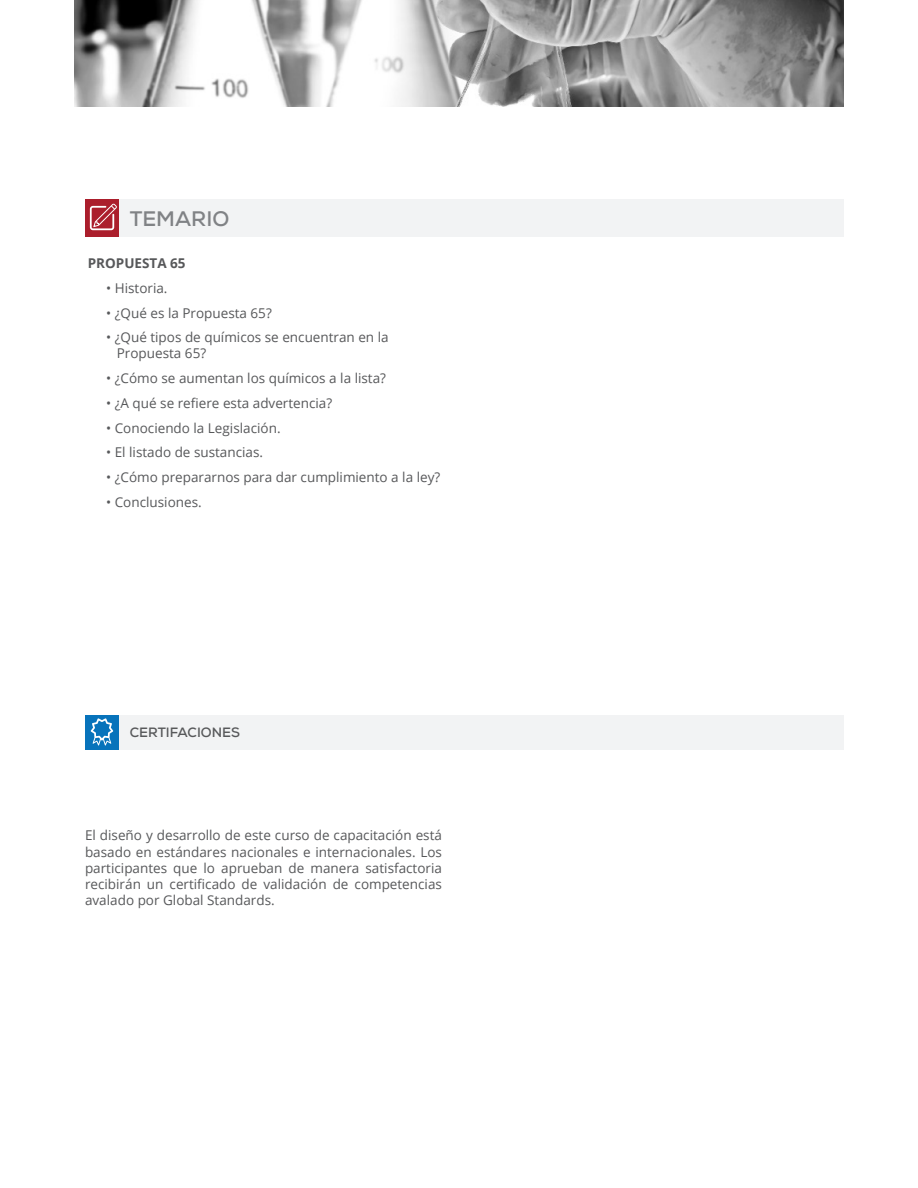
<style>
.page{position:relative;width:918px;height:1188px;background:#fff}
.page>*{position:absolute;margin:0;border:0;box-sizing:border-box;transform-origin:0 0}
.t1{font:700 21px "Nexa";color:#808285}
.Textos{font:13.5px/16.2px "Open Sans";color:#57585a;text-align:justify}
.t2{font:700 13.5px "Nexa";color:#57585a}
.Textos-2{font:700 13.5px "Open Sans";color:#57585a}
</style>
<div class="page">
<img style="left:74px;top:0;width:770px;height:106px">
<div style="left:85px;top:200px;width:34px;height:37px;background:#ab1e2c"></div>
<div style="left:85px;top:715px;width:34px;height:34px;background:#0773bb"></div>
<div style="left:119px;top:200px;width:725px;height:37px;background:#f2f3f4"></div>
<div style="left:119px;top:715px;width:725px;height:34px;background:#f2f3f4"></div>
<svg style="left:90px;top:204px;width:27px;height:26px"></svg>
<svg style="left:91px;top:718px;width:22px;height:28px"></svg>
<p class="t1" style="left:130px;top:205px;width:101px">TEMARIO</p>
<p class="Textos-2" style="left:88px;top:254px;width:99px">PROPUESTA 65</p>
<p class="Textos" style="left:106px;top:280px;width:63px">• Historia.</p>
<p class="Textos" style="left:106px;top:304px;width:167px">• ¿Qué es la Propuesta 65?</p>
<p class="Textos" style="left:106px;top:329px;width:284px">• ¿Qué tipos de químicos se encuentran en la</p>
<p class="Textos" style="left:117px;top:345px;width:91px">Propuesta 65?</p>
<p class="Textos" style="left:106px;top:370px;width:281px">• ¿Cómo se aumentan los químicos a la lista?</p>
<p class="Textos" style="left:106px;top:395px;width:227px">• ¿A qué se refiere esta advertencia?</p>
<p class="Textos" style="left:106px;top:419px;width:176px">• Conociendo la Legislación.</p>
<p class="Textos" style="left:106px;top:444px;width:158px">• El listado de sustancias.</p>
<p class="Textos" style="left:106px;top:469px;width:336px">• ¿Cómo prepararnos para dar cumplimiento a la ley?</p>
<p class="Textos" style="left:106px;top:493px;width:97px">• Conclusiones.</p>
<p class="t2" style="left:130px;top:724px;width:112px">CERTIFACIONES</p>
<p class="Textos" style="left:85px;top:827px;width:358px">El diseño y desarrollo de este curso de capacitación está basado en estándares nacionales e internacionales. Los participantes que lo aprueban de manera satisfactoria recibirán un certificado de validación de competencias avalado por Global Standards.</p>
</div>
